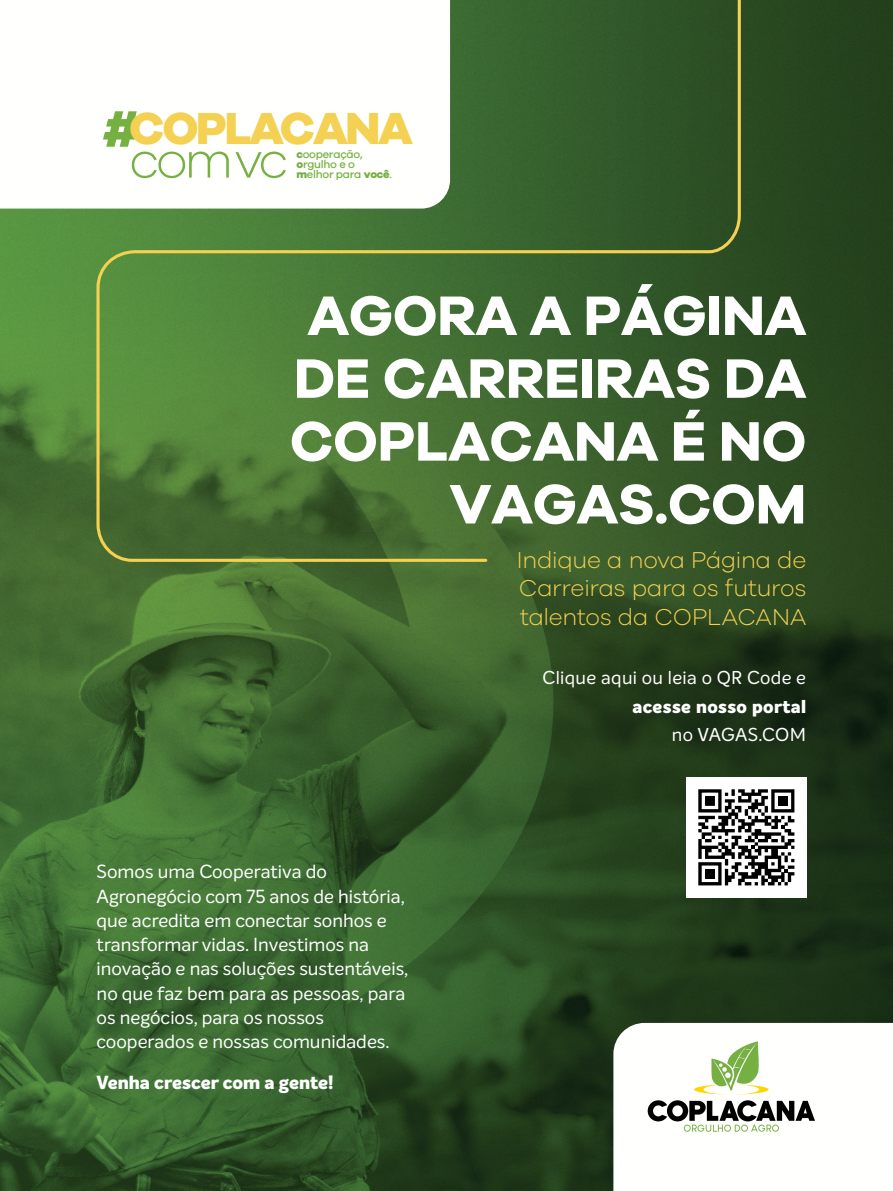
<style>
.page{position:relative;width:893px;height:1191px;background:#fff}
.page>*{position:absolute;margin:0;border:0;box-sizing:border-box;transform-origin:0 0}
.t1{font:700 57.3px/62.8px "Galano Grotesque";letter-spacing:-.01em;color:#fff;text-align:right}
.t2{font:800 52.95px "Galano Grotesque";color:#76b043}
.t3{font:300 51.9px "Galano Grotesque";letter-spacing:-.065em;color:#76b043}
.t4{font:800 46.35px "Galano Grotesque";letter-spacing:-.05em;color:#f4d152}
.t5{font:300 23.7px/28.5px "Galano Grotesque";letter-spacing:-.015em;color:#f4d152;text-align:justify}
.t6{font:18.6px/24.3px "Intelo";color:#fff}
.t7{font:800 18.6px "Intelo";color:#fff}
.t8{font:18.3px "Intelo";letter-spacing:.02em;color:#fff}
.t9{font:800 18.3px "Intelo";letter-spacing:.02em;color:#fff}
.t10{font:500 11.25px/9.9px "Galano Grotesque";letter-spacing:-.025em;color:#76b043}
.s1{font-weight:800}
</style>
<div class="page">
<img style="left:0;top:0;width:893px;height:1191px">
<svg style="left:95px;top:0;width:647px;height:563px;background:#446c31"></svg>
<div style="left:686px;top:777px;width:120px;height:120px;background:#fff"></div>
<svg style="left:698px;top:789px;width:96px;height:96px"></svg>
<svg style="left:613px;top:1023px;width:280px;height:168px"></svg>
<svg style="left:648px;top:1100px;width:167px;height:31px"></svg>
<svg style="left:694px;top:1041px;width:75px;height:53px"></svg>
<svg style="left:0;top:0;width:450px;height:208px"></svg>
<h2 class="t2" style="left:102px;top:95px;width:41px">#</h2>
<h3 class="t4" style="left:129px;top:99px;width:285px">COPLACANA</h3>
<h3 class="t3" style="left:129px;top:129px;width:161px">comvc</h3>
<p class="t10" style="left:296px;top:149px;width:97px"><span class="s1">c</span>ooperação, <span class="s1">o</span>rgulho e o <span class="s1">m</span>elhor para <span class="s1">você</span>.</p>
<h1 class="t1" style="left:290px;top:282px;width:518px">AGORA A PÁGINA<br>DE CARREIRAS DA<br>COPLACANA É NO<br>VAGAS.COM</h1>
<p class="t5" style="left:517px;top:544px;width:291px">Indique a nova Página de Carreiras para os futuros talentos da COPLACANA</p>
<p class="t6" style="left:97px;top:859px;width:313px">Somos uma Cooperativa do<br>Agronegócio com 75 anos de história, que acredita em conectar sonhos e transformar vidas. Investimos na inovação e nas soluções sustentáveis, no que faz bem para as pessoas, para os negócios, para os nossos cooperados e nossas comunidades.</p>
<p class="t7" style="left:97px;top:1070px;width:239px">Venha crescer com a gente!</p>
<p class="t8" style="left:542px;top:666px;width:265px">Clique aqui ou leia o QR Code e</p>
<p class="t9" style="left:632px;top:694px;width:175px">acesse nosso portal</p>
<p class="t8" style="left:672px;top:723px;width:136px">no VAGAS.COM</p>
</div>
